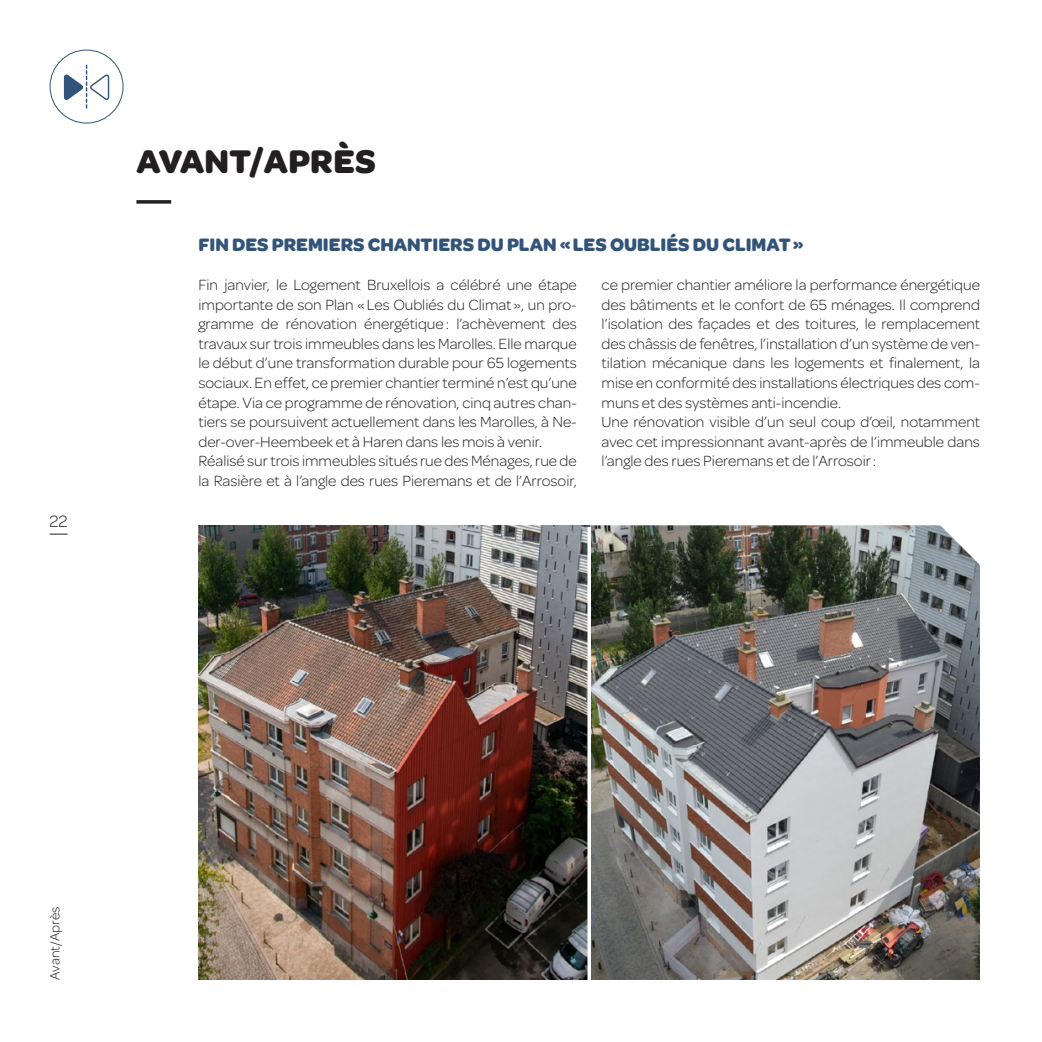
<style>
.page{position:relative;width:1042px;height:1042px;background:#fff}
.page>*{position:absolute;margin:0;border:0;box-sizing:border-box;transform-origin:0 0}
.t1{font:700 35px "Omnes";letter-spacing:.01em;color:#231f20}
.t2{font:700 19.25px "Omnes";color:#325478}
.t3{font:300 17.5px "Omnes";color:#231f20}
.t4{font:300 15.75px/19.6px "Omnes";color:#231f20}
.t5{font:300 14px "Omnes";letter-spacing:.005em;color:#231f20}
</style>
<div class="page">
<svg style="left:50px;top:534px;width:18px;height:1px"></svg>
<svg style="left:136px;top:200px;width:35px;height:4px"></svg>
<div style="left:50px;top:50px;width:73px;height:73px;border:1px solid #325478;border-radius:50%"></div>
<svg style="left:64px;top:65px;width:45px;height:43px"></svg>
<img style="left:198px;top:525px;width:782px;height:455px">
<svg style="left:587px;top:527px;width:4px;height:453px"></svg>
<p class="t3" style="left:50px;top:510px;width:19px">22</p>
<h1 class="t1" style="left:136px;top:136px;width:241px">AVANT/APRÈS</h1>
<p class="t2" style="left:198px;top:230px;width:607px">FIN DES PREMIERS CHANTIERS DU PLAN «LES OUBLIÉS DU CLIMAT»</p>
<p class="t4" style="left:198px;top:275px;width:380px">Fin janvier, le Logement Bruxellois a célébré une étape importante de son Plan « Les Oubliés du Climat », un pro&shy;gramme de rénovation énergétique: l’achèvement des travaux sur trois immeubles dans les Marolles. Elle marque le début d’une transformation durable pour 65 logements sociaux. En effet, ce premier chantier terminé n’est qu’une étape. Via ce programme de rénovation, cinq autres chan&shy;tiers se poursuivent actuellement dans les Marolles, à Ne&shy;der-over-Heembeek et à Haren dans les mois à venir.<br>Réalisé sur trois immeubles situés rue des Ménages, rue de la Rasière et à l’angle des rues Pieremans et de l’Arrosoir,</p>
<p class="t4" style="left:601px;top:275px;width:380px">ce premier chantier améliore la performance énergétique des bâtiments et le confort de 65 ménages. Il comprend l’isolation des façades et des toitures, le remplacement des châssis de fenêtres, l’installation d’un système de ven&shy;tilation mécanique dans les logements et finalement, la mise en conformité des installations électriques des com&shy;muns et des systèmes anti-incendie.<br>Une rénovation visible d’un seul coup d’œil, notamment avec cet impressionnant avant-après de l’immeuble dans l’angle des rues Pieremans et de l’Arrosoir:</p>
<p class="t5" style="left:46px;top:980px;width:75px;rotate:-90deg">Avant/Après</p>
</div>
